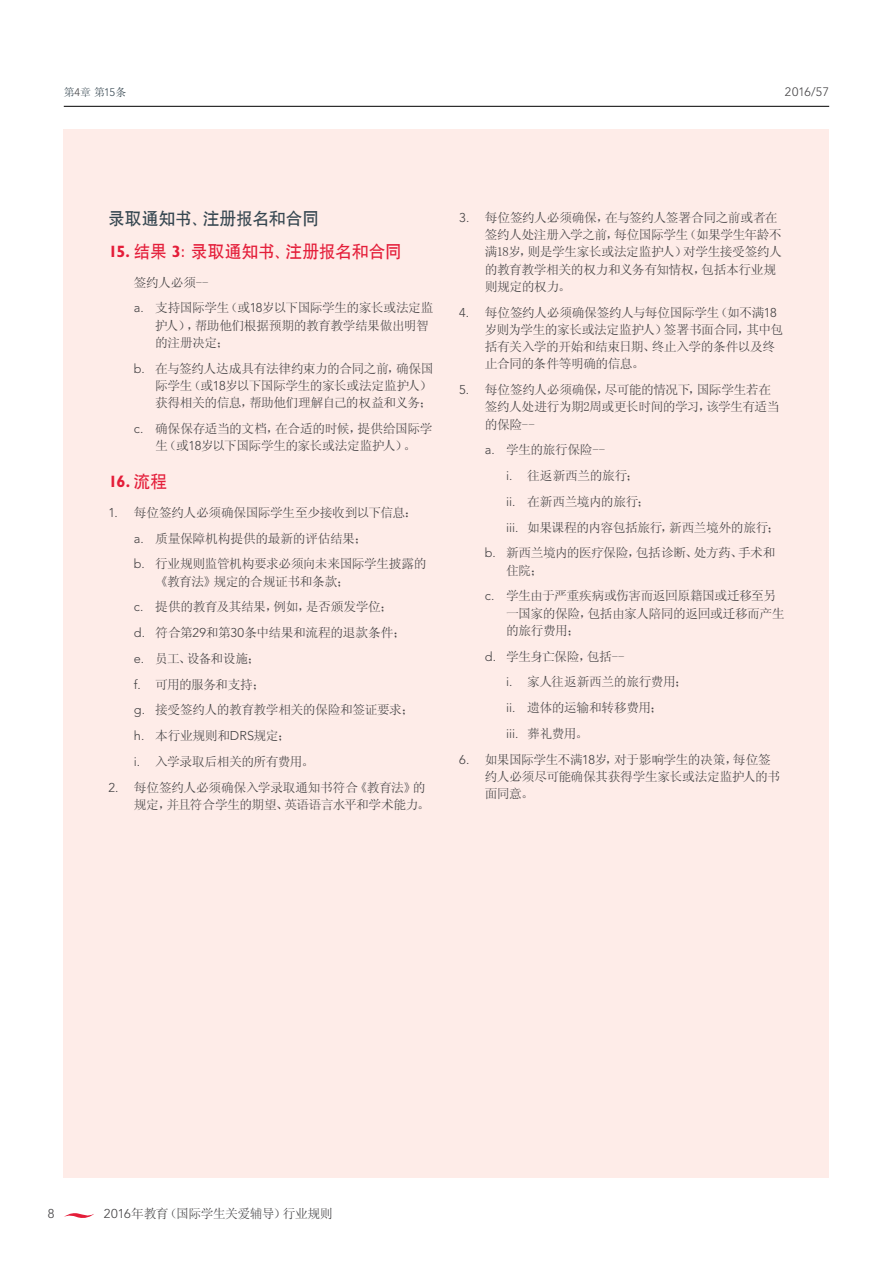
<style>
.page{position:relative;width:893px;height:1263px;background:#fff}
.page>*{position:absolute;margin:0;border:0;box-sizing:border-box;transform-origin:0 0}
.t1{font:16.5px "SIL Hei Med Jian";letter-spacing:.015em;color:#e41d39}
.t2{font:16.5px "SIL Hei Med Jian";letter-spacing:.015em;color:#34454f}
.t3{font:700 16.5px "Gill Sans Maori";color:#e41d39}
.t4{font:12.75px/17.2px "Sim Sun";letter-spacing:-.035em;color:#414042}
.t5{font:12.75px "Sim Sun";letter-spacing:-.015em;color:#414042}
.t6{font:300 12.75px "Avenir LT Pro";color:#414042}
.t7{font:300 12.15px "Avenir LT Pro";letter-spacing:.035em;color:#414042}
.t8{font:10.95px "Sim Sun";color:#34454f}
.s1{font-family:"Avenir LT Pro";font-weight:300;color:#414042}
.s2{font-family:"Avenir LT Pro";font-weight:300}
.s3{font-family:"Gill Sans Maori";font-weight:700}
.s4{font-family:"SIL Hei Med Jian";font-weight:400}
</style>
<div class="page">
<hr style="left:64px;top:106px;width:765px;height:1px;background:#000">
<div style="left:64px;top:130px;width:765px;height:1048px;background:#feece8"></div>
<svg style="left:64px;top:1213px;width:30px;height:5px"></svg>
<p class="t8" style="left:64px;top:87px;width:64px">第<span class="s1">4</span>章第<span class="s2">15</span>条</p>
<p class="t7" style="left:785px;top:85px;width:46px">2016/57</p>
<p class="t2" style="left:108px;top:208px;width:212px">录取通知书、注册报名和合同</p>
<p class="t1" style="left:108px;top:240px;width:295px"><span class="s3">15.</span> 结果 <span class="s3">3</span>：录取通知书、注册报名和合同</p>
<p class="t4" style="left:134px;top:269px;width:301px;line-height:25.8px">签约人必须--<br><span class="s2">a.</span> 支持国际学生（或<span class="s2">18</span>岁以下国际学生的家长或法定监</p>
<p class="t4" style="left:155px;top:317px;width:275px">护人），帮助他们根据预期的教育教学结果做出明智的注册决定；</p>
<p class="t4" style="left:155px;top:360px;width:280px;text-indent:-21px"><span class="s2">b.</span> 在与签约人达成具有法律约束力的合同之前，确保国际学生（或<span class="s2">18</span>岁以下国际学生的家长或法定监护人）获得相关的信息，帮助他们理解自己的权益和义务；</p>
<p class="t4" style="left:134px;top:420px;width:300px;text-align:center"><span class="s2">c.</span> 确保保存适当的文档，在合适的时候，提供给国际学生（或<span class="s2">18</span>岁以下国际学生的家长或法定监护人）。</p>
<p class="t3" style="left:108px;top:471px;width:60px">16. <span class="s4">流程</span></p>
<p class="t4" style="left:134px;top:499px;width:294px;line-height:25.8px;text-indent:-26px"><span class="s2">1.</span> 每位签约人必须确保国际学生至少接收到以下信息：<span class="s2">a.</span> 质量保障机构提供的最新的评估结果；<br><span class="s2">b.</span> 行业规则监管机构要求必须向未来国际学生披露的</p>
<p class="t4" style="left:134px;top:568px;width:282px;line-height:25.8px;text-indent:21px">《教育法》规定的合规证书和条款；<br><span class="s2">c.</span> 提供的教育及其结果，例如，是否颁发学位；<br><span class="s2">d.</span> 符合第<span class="s2">29</span>和第<span class="s2">30</span>条中结果和流程的退款条件；<span class="s2">e.</span> 员工、设备和设施；<br><span class="s2">f.</span> 可用的服务和支持；<br><span class="s2">g.</span> 接受签约人的教育教学相关的保险和签证要求；<span class="s2">h.</span> 本行业规则和<span class="s2">DRS</span>规定；<br><span class="s2">i.</span> 入学录取后相关的所有费用。</p>
<p class="t4" style="left:134px;top:778px;width:298px;text-indent:-26px"><span class="s2">2.</span> 每位签约人必须确保入学录取通知书符合《教育法》的规定，并且符合学生的期望、英语语言水平和学术能力。</p>
<p class="t4" style="left:485px;top:209px;width:299px;text-indent:-26px"><span class="s2">3.</span> 每位签约人必须确保，在与签约人签署合同之前或者在签约人处注册入学之前，每位国际学生（如果学生年龄不满18岁，则是学生家长或法定监护人）对学生接受签约人的教育教学相关的权力和义务有知情权，包括本行业规则规定的权力。</p>
<p class="t4" style="left:485px;top:303px;width:300px;text-indent:-26px"><span class="s2">4.</span> 每位签约人必须确保签约人与每位国际学生（如不满<span class="s2">18</span>岁则为学生的家长或法定监护人）签署书面合同，其中包括有关入学的开始和结束日期、终止入学的条件以及终止合同的条件等明确的信息。</p>
<p class="t4" style="left:485px;top:381px;width:296px;text-indent:-26px"><span class="s2">5.</span> 每位签约人必须确保，尽可能的情况下，国际学生若在签约人处进行为期2周或更长时间的学习，该学生有适当的保险--</p>
<p class="t4" style="left:485px;top:441px;width:122px"><span class="s2">a.</span> 学生的旅行保险--</p>
<p class="t5" style="left:506px;top:469px;width:134px"><span class="s2">i.</span> 往返新西兰的旅行；</p>
<p class="t4" style="left:506px;top:493px;width:145px"><span class="s2">ii.</span> 在新西兰境内的旅行；</p>
<p class="t4" style="left:506px;top:518px;width:276px"><span class="s2">iii.</span> 如果课程的内容包括旅行，新西兰境外的旅行；</p>
<p class="t4" style="left:485px;top:544px;width:292px"><span class="s2">b.</span> 新西兰境内的医疗保险，包括诊断、处方药、手术和</p>
<p class="t4" style="left:485px;top:557px;width:293px;line-height:25.8px;text-indent:21px">住院；<br><span class="s2">c.</span> 学生由于严重疾病或伤害而返回原籍国或迁移至另</p>
<p class="t4" style="left:506px;top:604px;width:280px">一国家的保险，包括由家人陪同的返回或迁移而产生的旅行费用；</p>
<p class="t4" style="left:506px;top:643px;width:183px;line-height:25.8px;text-indent:-21px"><span class="s2">d.</span> 学生身亡保险，包括--<br><span class="s2">i.</span> 家人往返新西兰的旅行费用；<span class="s2">ii.</span> 遗体的运输和转移费用；<br><span class="s2">iii.</span> 葬礼费用。</p>
<p class="t4" style="left:485px;top:750px;width:297px;text-indent:-26px"><span class="s2">6.</span> 如果国际学生不满<span class="s2">18</span>岁，对于影响学生的决策，每位签约人必须尽可能确保其获得学生家长或法定监护人的书面同意。</p>
<p class="t6" style="left:48px;top:1206px;width:8px">8</p>
<p class="t4" style="left:104px;top:1205px;width:230px"><span class="s2">2016</span>年教育（国际学生关爱辅导）行业规则</p>
</div>
